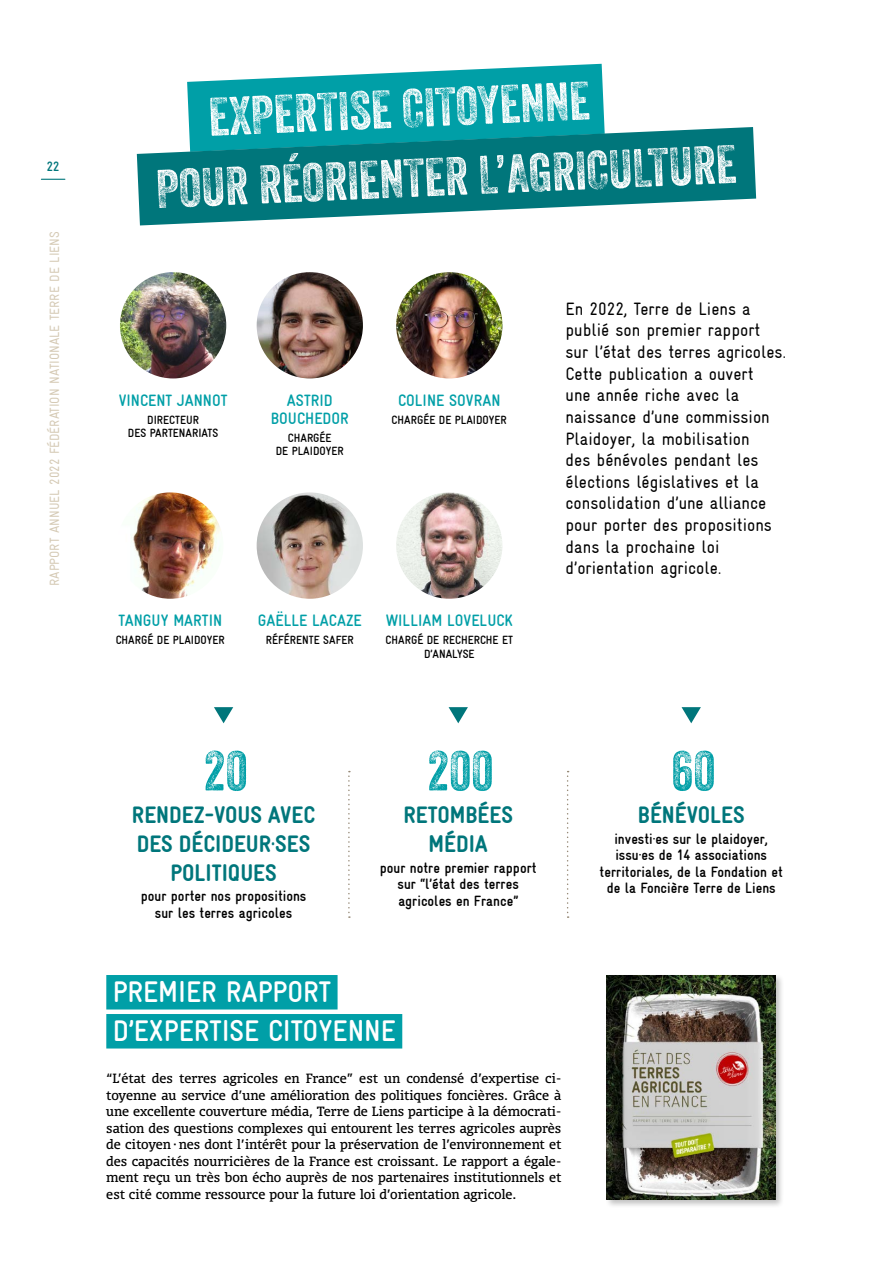
<style>
.page{position:relative;width:893px;height:1263px;background:#fff}
.page>*{position:absolute;margin:0;border:0;box-sizing:border-box;transform-origin:0 0}
.Nom_AT_NEW{font:54px "Veneer Three";color:#009fa7}
.t1{font:52.5px "Veneer Three";color:#fff}
.Titre{font:700 condensed 30px "Gravur";color:#fff}
.Nom_AT_NEW-2{font:900 condensed 24px/28.8px "Gravur";color:#00767b;text-align:center}
.Texte_courant_AT{font:condensed 18px/21.6px "Gravur";color:#000}
.Texte_bold_rouge{font:700 condensed 16.5px/18px "Gravur";color:#009fa7;text-align:center}
.Nom_AT_NEW-3{font:700 condensed 15px/16.5px "Gravur";color:#000;text-align:center}
.t2{font:condensed 13.5px "Gravur";color:#d5cab5}
.t3{font:700 condensed 13.5px "Gravur";color:#00767b}
.Texte_courant{font:12.75px/16.5px "Olsen";color:#000;text-align:justify}
.Texte_bold_rouge-2{font:700 condensed 12px/13.5px "Gravur";color:#000;text-align:center}
</style>
<div class="page">
<svg style="left:41px;top:179px;width:24px;height:1px"></svg>
<svg style="left:187px;top:64px;width:418px;height:63px;background:#25acb3"></svg>
<svg style="left:137px;top:127px;width:619px;height:98px;fill:#00767b"></svg>
<svg style="left:348px;top:771px;width:2px;height:147px"></svg>
<svg style="left:567px;top:771px;width:2px;height:147px"></svg>
<svg style="left:214px;top:707px;width:19px;height:16px"></svg>
<svg style="left:449px;top:707px;width:19px;height:16px"></svg>
<svg style="left:682px;top:707px;width:19px;height:16px"></svg>
<img style="left:120px;top:272px;width:106px;height:106px;border-radius:53px">
<img style="left:257px;top:272px;width:106px;height:106px;border-radius:53px">
<img style="left:396px;top:272px;width:106px;height:106px;border-radius:53px">
<img style="left:117px;top:492px;width:106px;height:107px;border-radius:53px">
<img style="left:257px;top:492px;width:106px;height:107px;border-radius:53px">
<div style="left:106px;top:975px;width:232px;height:34px;background:#009fa7"></div>
<div style="left:106px;top:1014px;width:296px;height:34px;background:#009fa7"></div>
<img style="left:396px;top:492px;width:106px;height:107px;border-radius:53px">
<div style="left:605px;top:974px;width:180px;height:234px;background:#000;opacity:.25"></div>
<img style="left:607px;top:975px;width:169px;height:224px">
<p class="t3" style="left:47px;top:159px;width:14px">22</p>
<p class="t2" style="left:47px;top:586px;width:356px;rotate:-90deg">RAPPORT ANNUEL 2022 FÉDÉRATION NATIONALE TERRE DE LIENS</p>
<p class="t1" style="left:207px;top:87px;width:383px;rotate:-3deg">EXPERTISE CITOYENNE</p>
<p class="t1" style="left:154px;top:160px;width:582px;rotate:-3deg">POUR RÉORIENTER L’AGRICULTURE</p>
<p class="Texte_bold_rouge" style="left:119px;top:391px;width:110px">VINCENT JANNOT</p>
<p class="Texte_bold_rouge-2" style="left:128px;top:413px;width:92px">DIRECTEUR<br>DES PARTENARIATS</p>
<p class="Texte_bold_rouge" style="left:271px;top:391px;width:80px">ASTRID<br>BOUCHEDOR</p>
<p class="Texte_bold_rouge-2" style="left:276px;top:431px;width:70px">CHARGÉE<br>DE PLAIDOYER</p>
<p class="Texte_bold_rouge" style="left:398px;top:391px;width:104px">COLINE SOVRAN</p>
<p class="Texte_bold_rouge-2" style="left:392px;top:413px;width:117px">CHARGÉE DE PLAIDOYER</p>
<p class="Texte_bold_rouge" style="left:118px;top:612px;width:105px">TANGUY MARTIN</p>
<p class="Texte_bold_rouge-2" style="left:116px;top:633px;width:111px">CHARGÉ DE PLAIDOYER</p>
<p class="Texte_bold_rouge" style="left:258px;top:612px;width:106px">GAËLLE LACAZE</p>
<p class="Texte_bold_rouge-2" style="left:266px;top:633px;width:89px">RÉFÉRENTE SAFER</p>
<p class="Texte_bold_rouge" style="left:386px;top:612px;width:129px">WILLIAM LOVELUCK</p>
<p class="Texte_bold_rouge-2" style="left:386px;top:633px;width:129px">CHARGÉ DE RECHERCHE ET<br>D’ANALYSE</p>
<p class="Texte_courant_AT" style="left:566px;top:298px;width:222px">En 2022, Terre de Liens a publié son premier rapport sur l’état des terres agricoles.<br>Cette publication a ouvert<br>une année riche avec la naissance d’une commission<br>Plaidoyer, la mobilisation<br>des bénévoles pendant les élections législatives et la consolidation d’une alliance pour porter des propositions dans la prochaine loi d’orientation agricole.</p>
<p class="Nom_AT_NEW" style="left:204px;top:738px;width:45px">20</p>
<p class="Nom_AT_NEW-2" style="left:132px;top:800px;width:185px">RENDEZ-VOUS AVEC<br>DES DÉCIDEUR·SES<br>POLITIQUES</p>
<p class="Nom_AT_NEW-3" style="left:141px;top:888px;width:167px">pour porter nos propositions sur les terres agricoles</p>
<p class="Nom_AT_NEW" style="left:428px;top:738px;width:67px">200</p>
<p class="Nom_AT_NEW-2" style="left:403px;top:800px;width:111px">RETOMBÉES<br>MÉDIA</p>
<p class="Nom_AT_NEW-3" style="left:380px;top:859px;width:158px">pour notre premier rapport sur “l’état des terres agricoles en France”</p>
<p class="Titre" style="left:113px;top:975px;width:220px">PREMIER RAPPORT</p>
<p class="Titre" style="left:113px;top:1014px;width:285px">D’EXPERTISE CITOYENNE</p>
<p class="Nom_AT_NEW" style="left:671px;top:738px;width:45px">60</p>
<p class="Nom_AT_NEW-2" style="left:638px;top:800px;width:108px">BÉNÉVOLES</p>
<p class="Nom_AT_NEW-3" style="left:600px;top:830px;width:185px">investi·es sur le plaidoyer, issu·es de 14 associations territoriales, de la Fondation et de la Foncière Terre de Liens</p>
<p class="Texte_courant" style="left:106px;top:1070px;width:457px">“L’état des terres agricoles en France” est un condensé d’expertise ci&shy;toyenne au service d’une amélioration des politiques foncières. Grâce à une excellente couverture média, Terre de Liens participe à la démocrati&shy;sation des questions complexes qui entourent les terres agricoles auprès de citoyen·nes dont l’intérêt pour la préservation de l’environnement et des capacités nourricières de la France est croissant. Le rapport a égale&shy;ment reçu un très bon écho auprès de nos partenaires institutionnels et est cité comme ressource pour la future loi d’orientation agricole.</p>
</div>
